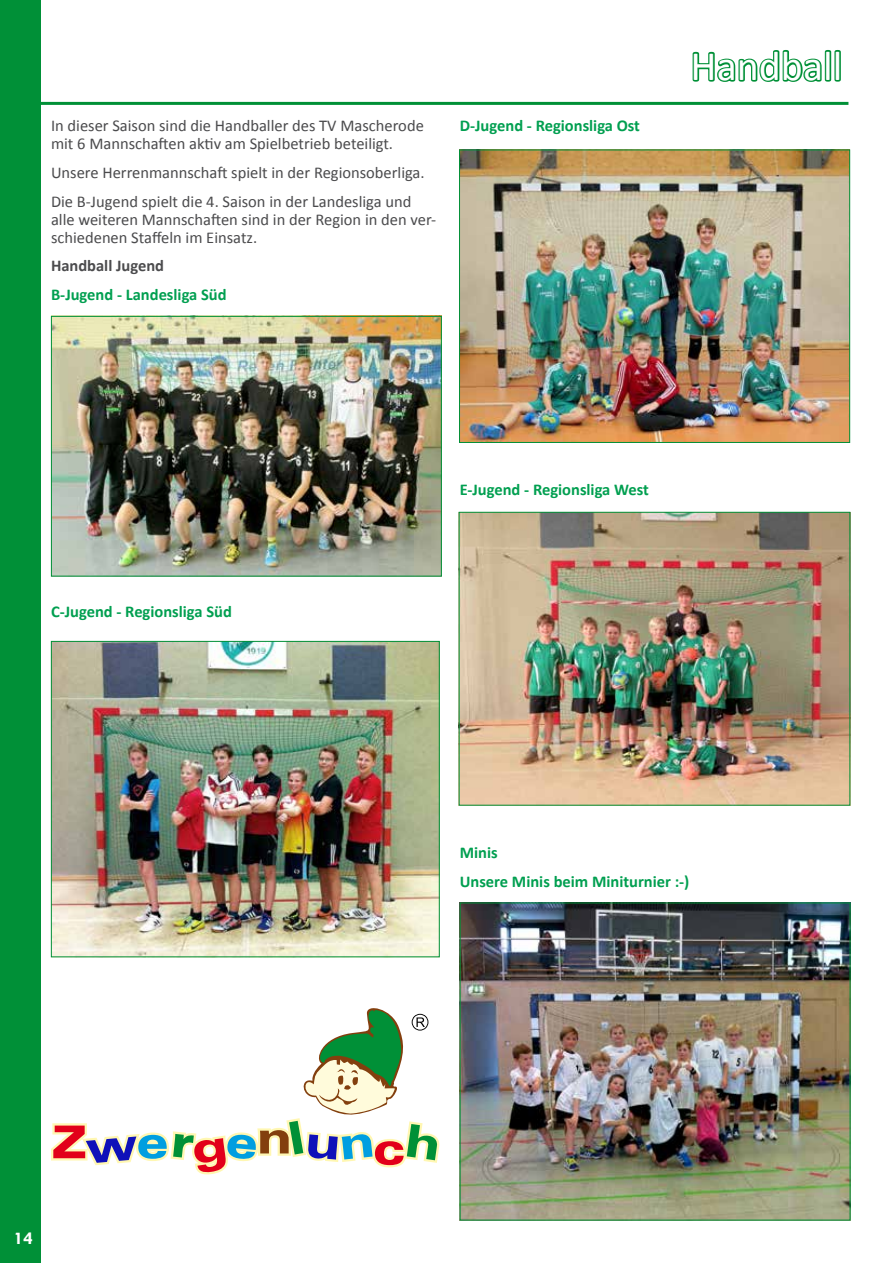
<style>
.page{position:relative;width:893px;height:1263px;background:#fff}
.page>*{position:absolute;margin:0;border:0;box-sizing:border-box;transform-origin:0 0}
.t1{font:42px "Calibri";color:#fff}
.t2{font:700 18px "Tw Cen";color:#fff}
.t3{font:16.5px/18px "Calibri";color:#4b4b4d}
.t4{font:700 16.5px/28.7px "Calibri";color:#009f50}
.t5{font:700 16.5px "Calibri";color:#4b4b4d}
</style>
<div class="page">
<div style="left:0;top:0;width:41px;height:1263px;background:#009037"></div>
<svg style="left:51px;top:1008px;width:389px;height:167px"></svg>
<img style="left:53px;top:318px;width:387px;height:256px">
<div style="left:51px;top:316px;width:391px;height:260px;border:1px solid #009037"></div>
<hr style="left:29px;top:102px;width:819px;height:3px;background:#009037">
<svg style="left:692px;top:50px;width:149px;height:32px"></svg>
<img style="left:53px;top:643px;width:385px;height:312px">
<div style="left:51px;top:641px;width:389px;height:316px;border:1px solid #009037"></div>
<img style="left:461px;top:152px;width:387px;height:289px">
<div style="left:459px;top:150px;width:391px;height:293px;border:1px solid #009037"></div>
<img style="left:461px;top:514px;width:387px;height:289px">
<img style="left:462px;top:904px;width:386px;height:314px">
<div style="left:460px;top:902px;width:390px;height:318px;border:1px solid #009037"></div>
<p class="t3" style="left:51px;top:117px;width:374px">In dieser Saison sind die Handballer des TV Mascherode mit 6 Mannschaften aktiv am Spielbetrieb beteiligt.</p>
<p class="t3" style="left:51px;top:158px;width:375px;line-height:28.7px">Unsere Herrenmannschaft spielt in der Regionsoberliga.<br>Die B-Jugend spielt die 4. Saison in der Landesliga und</p>
<p class="t3" style="left:51px;top:210px;width:387px">alle weiteren Mannschaften sind in der Region in den ver&shy;schiedenen Staffeln im Einsatz.</p>
<p class="t5" style="left:51px;top:255px;width:115px">Handball Jugend</p>
<p class="t4" style="left:51px;top:280px;width:177px">B-Jugend - Landesliga Süd</p>
<p class="t4" style="left:460px;top:112px;width:182px">D-Jugend - Regionsliga Ost</p>
<h1 class="t1" style="left:691px;top:40px;width:153px">Handball</h1>
<p class="t4" style="left:51px;top:597px;width:182px">C-Jugend - Regionsliga Süd</p>
<p class="t4" style="left:460px;top:475px;width:191px">E-Jugend - Regionsliga West</p>
<p class="t4" style="left:460px;top:838px;width:231px">Minis<br>Unsere Minis beim Miniturnier :-)</p>
<p class="t2" style="left:14px;top:1228px;width:21px">14</p>
</div>
